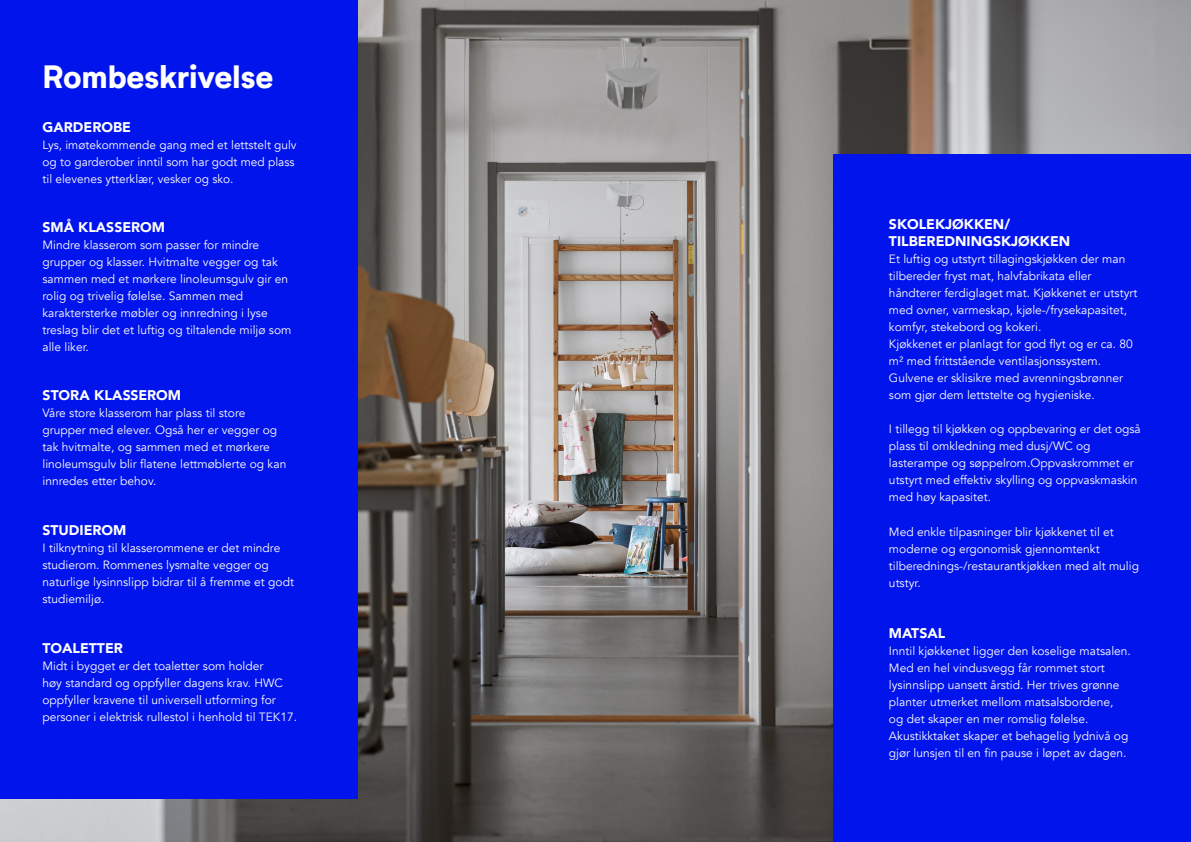
<style>
.page{position:relative;width:1191px;height:842px;background:#fff}
.page>*{position:absolute;margin:0;border:0;box-sizing:border-box;transform-origin:0 0}
.t1{font:800 32px "Neutrif Studio";letter-spacing:-.01em;color:#fff}
.t2{font:900 14px "Avenir";color:#fff}
.t3{font:12px/17px "Avenir";color:#fff}
</style>
<div class="page">
<img style="left:0;top:0;width:1191px;height:842px">
<div style="left:0;top:0;width:357px;height:798px;background:#0014eb"></div>
<div style="left:833px;top:154px;width:358px;height:688px;background:#0014eb"></div>
<p class="t1" style="left:43px;top:57px;width:232px">Rombeskrivelse</p>
<p class="t2" style="left:43px;top:115px;width:90px">GARDEROBE</p>
<p class="t3" style="left:43px;top:136px;width:256px">Lys, imøtekommende gang med et lettstelt gulv og to garderober inntil som har godt med plass til elevenes ytterklær, vesker og sko.</p>
<p class="t2" style="left:43px;top:215px;width:124px">SMÅ KLASSEROM</p>
<p class="t3" style="left:43px;top:236px;width:218px">Mindre klasserom som passer for mindre</p>
<p class="t3" style="left:43px;top:253px;width:247px">grupper og klasser. Hvitmalte vegger og tak sammen med et mørkere linoleumsgulv gir en rolig og trivelig følelse. Sammen med</p>
<p class="t3" style="left:43px;top:304px;width:227px">karaktersterke møbler og innredning i lyse</p>
<p class="t3" style="left:43px;top:321px;width:250px">treslag blir det et luftig og tiltalende miljø som alle liker.</p>
<p class="t2" style="left:43px;top:383px;width:140px">STORA KLASSEROM</p>
<p class="t3" style="left:43px;top:404px;width:204px">Våre store klasserom har plass til store</p>
<p class="t3" style="left:43px;top:421px;width:236px">grupper med elever. Også her er vegger og</p>
<p class="t3" style="left:43px;top:438px;width:245px">tak hvitmalte, og sammen med et mørkere linoleumsgulv blir flatene lettmøblerte og kan innredes etter behov.</p>
<p class="t2" style="left:43px;top:518px;width:85px">STUDIEROM</p>
<p class="t3" style="left:43px;top:539px;width:253px">I tilknytning til klasserommene er det mindre studierom. Rommenes lysmalte vegger og naturlige lysinnslipp bidrar til å fremme et godt studiemiljø.</p>
<p class="t2" style="left:43px;top:636px;width:82px">TOALETTER</p>
<p class="t3" style="left:43px;top:657px;width:222px">Midt i bygget er det toaletter som holder</p>
<p class="t3" style="left:43px;top:674px;width:242px">høy standard og oppfyller dagens krav. HWC oppfyller kravene til universell utforming for</p>
<p class="t3" style="left:43px;top:708px;width:256px">personer i elektrisk rullestol i henhold til TEK17.</p>
<p class="t2" style="left:889px;top:213px;width:123px">SKOLEKJØKKEN/</p>
<p class="t2" style="left:889px;top:230px;width:183px">TILBEREDNINGSKJØKKEN</p>
<p class="t3" style="left:889px;top:251px;width:238px">Et luftig og utstyrt tillagingskjøkken der man tilbereder fryst mat, halvfabrikata eller</p>
<p class="t3" style="left:889px;top:285px;width:250px">håndterer ferdiglaget mat. Kjøkkenet er utstyrt med ovner, varmeskap, kjøle-/frysekapasitet, komfyr, stekebord og kokeri.</p>
<p class="t3" style="left:889px;top:336px;width:245px">Kjøkkenet er planlagt for god flyt og er ca. 80 m² med frittstående ventilasjonssystem.</p>
<p class="t3" style="left:889px;top:370px;width:236px">Gulvene er sklisikre med avrenningsbrønner som gjør dem lettstelte og hygieniske.</p>
<p class="t3" style="left:889px;top:421px;width:253px">I tillegg til kjøkken og oppbevaring er det også plass til omkledning med dusj/WC og</p>
<p class="t3" style="left:889px;top:455px;width:250px">lasterampe og søppelrom.Oppvaskrommet er utstyrt med effektiv skylling og oppvaskmaskin med høy kapasitet.</p>
<p class="t3" style="left:889px;top:523px;width:226px">Med enkle tilpasninger blir kjøkkenet til et moderne og ergonomisk gjennomtenkt</p>
<p class="t3" style="left:889px;top:557px;width:251px">tilberednings-/restaurantkjøkken med alt mulig utstyr.</p>
<p class="t2" style="left:889px;top:621px;width:58px">MATSAL</p>
<p class="t3" style="left:889px;top:642px;width:243px">Inntil kjøkkenet ligger den koselige matsalen.<br>Med en hel vindusvegg får rommet stort</p>
<p class="t3" style="left:889px;top:676px;width:232px">lysinnslipp uansett årstid. Her trives grønne planter utmerket mellom matsalsbordene,</p>
<p class="t3" style="left:889px;top:710px;width:201px">og det skaper en mer romslig følelse.</p>
<p class="t3" style="left:889px;top:727px;width:241px">Akustikktaket skaper et behagelig lydnivå og gjør lunsjen til en fin pause i løpet av dagen.</p>
</div>
